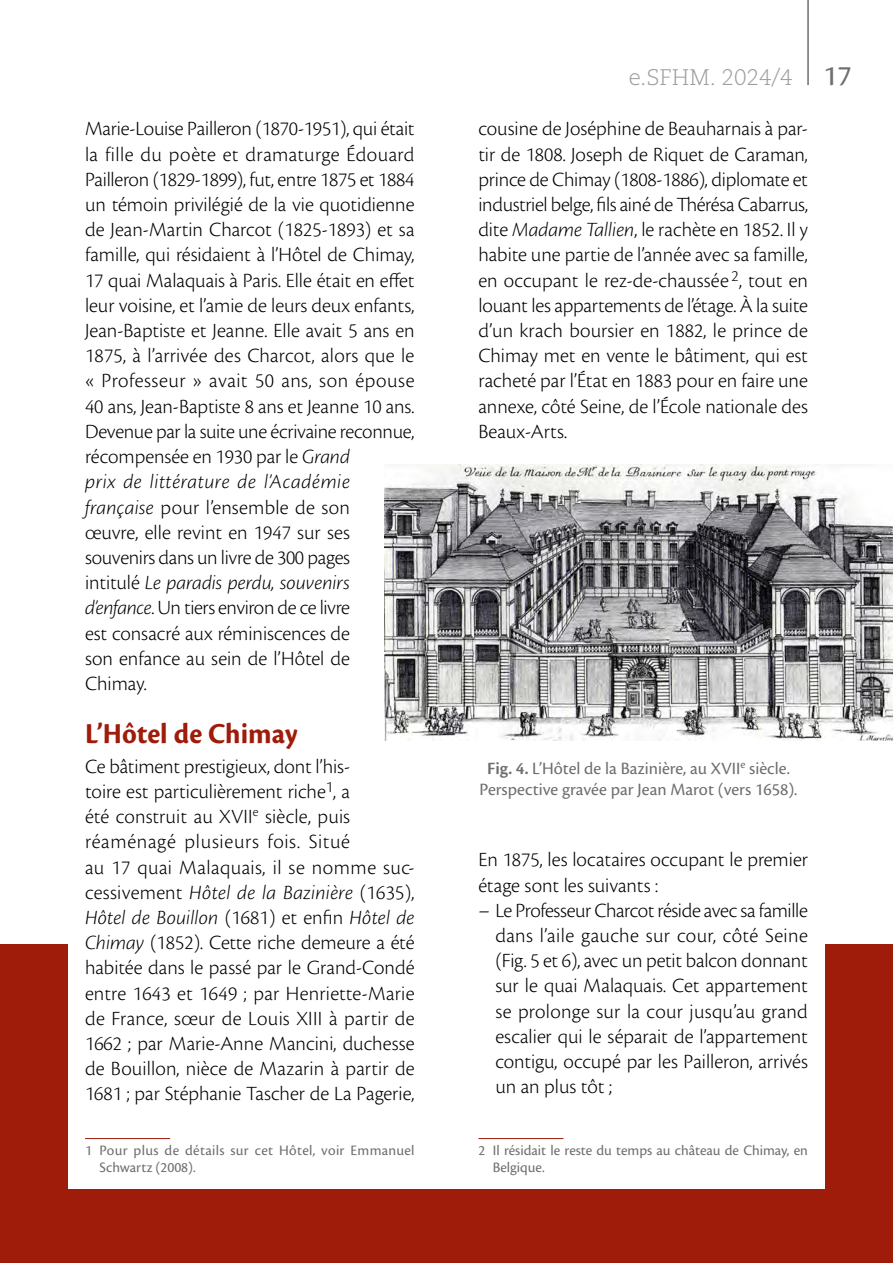
<style>
.page{position:relative;width:893px;height:1263px;background:#fff}
.page>*{position:absolute;margin:0;border:0;box-sizing:border-box;transform-origin:0 0}
.INTER_C20{font:700 30px "Cronos Pro";color:#9f1b0a;scale:.96 1}
.t1{font:300 22.5px "Caecilia LT Std";color:#9d9d9c}
.P6_TEXTE_COURANT_C14{font:300 21px/25.2px "Cronos Pro";letter-spacing:-.005em;color:#000}
.P6_TEXTE_COURANT_AVE{font:300 21px/25.2px "Cronos Pro";letter-spacing:.005em;color:#000}
.P6_LEGENDE_c12{font:18px/21.6px "Cronos Pro";color:#706f6f;text-align:center}
.P6_NOTES_BAS_DE_PAGE{font:15px/16.5px "Cronos Pro";letter-spacing:.02em;color:#706f6f}
.P6_NOTES_BAS_DE_PAGE-2{font:15px/16.5px "Cronos Pro";color:#706f6f}
.s1{font-style:italic}
.s2{font-family:"Cronos Pro Capt";font-weight:400;font-size:30px;color:#706f6f}
.s3{font-weight:600}
</style>
<div class="page">
<hr style="left:807px;top:0;width:2px;height:85px;background:#706f6f">
<div style="left:0;top:944px;width:893px;height:319px;background:#9f1b0a"></div>
<div style="left:68px;top:942px;width:757px;height:246px;background:#fff"></div>
<hr style="left:85px;top:1138px;width:85px;height:1px;background:#9f1b0a">
<hr style="left:478px;top:1138px;width:85px;height:1px;background:#9f1b0a">
<img style="left:384px;top:465px;width:509px;height:275px">
<p class="P6_TEXTE_COURANT_C14" style="left:85px;top:116px;width:331px">Marie-Louise Pailleron (1870-1951), qui était la fille du poète et dramaturge Édouard Pailleron (1829-1899), fut, entre 1875 et 1884 un témoin privilégié de la vie quotidienne de Jean-Martin Charcot (1825-1893) et sa famille, qui résidaient à l’Hôtel de Chimay, 17 quai Malaquais à Paris. Elle était en effet leur voisine, et l’amie de leurs deux enfants, Jean-Baptiste et Jeanne. Elle avait 5 ans en 1875, à l’arrivée des Charcot, alors que le « Professeur » avait 50 ans, son épouse 40 ans, Jean-Baptiste 8 ans et Jeanne 10 ans.<br>Devenue par la suite une écrivaine reconnue, récompensée en 1930 par le <span class="s1">Grand<br>prix de littérature de l’Académie française</span> pour l’ensemble de son<br>œuvre, elle revint en 1947 sur ses souvenirs dans un livre de 300 pages<br>intitulé <span class="s1">Le paradis perdu, souvenirs d’enfance</span>. Un tiers environ de ce livre<br>est consacré aux réminiscences de<br>son enfance au sein de l’Hôtel de Chimay.</p>
<p class="INTER_C20" style="left:85px;top:717px;width:223px">L’Hôtel de Chimay</p>
<p class="P6_TEXTE_COURANT_AVE" style="left:85px;top:753px;width:331px">Ce bâtiment prestigieux, dont l’his-<br>toire est particulièrement riche<sup>1</sup>, a<br>été construit au XVII<sup>e</sup> siècle, puis réaménagé plusieurs fois. Situé<br>au 17 quai Malaquais, il se nomme suc&shy;cessivement <span class="s1">Hôtel de la Bazinière</span> (1635), <span class="s1">Hôtel de Bouillon</span> (1681) et enfin <span class="s1">Hôtel de Chimay</span> (1852). Cette riche demeure a été habitée dans le passé par le Grand-Condé entre 1643 et 1649 ; par Henriette-Marie de France, sœur de Louis XIII à partir de 1662 ; par Marie-Anne Mancini, duchesse de Bouillon, nièce de Mazarin à partir de 1681 ; par Stéphanie Tascher de La Pagerie,</p>
<p class="P6_NOTES_BAS_DE_PAGE" style="left:99px;top:1142px;width:317px;text-indent:-14px">1 Pour plus de détails sur cet Hôtel, voir Emmanuel<br>Schwartz (2008).</p>
<p class="t1" style="left:629px;top:64px;width:224px">e.SFHM. 2024/4 <span class="s2">17</span></p>
<p class="P6_TEXTE_COURANT_AVE" style="left:478px;top:116px;width:331px;text-align:justify">cousine de Joséphine de Beauharnais à par&shy;tir de 1808. Joseph de Riquet de Caraman, prince de Chimay (1808-1886), diplomate et industriel belge, fils ainé de Thérésa Cabarrus, dite <span class="s1">Madame Tallien</span>, le rachète en 1852. Il y habite une partie de l’année avec sa famille, en occupant le rez-de-chaussée <sup>2</sup>, tout en louant les appartements de l’étage. À la suite d’un krach boursier en 1882, le prince de Chimay met en vente le bâtiment, qui est racheté par l’État en 1883 pour en faire une annexe, côté Seine, de l’École nationale des Beaux-Arts.</p>
<p class="P6_LEGENDE_c12" style="left:480px;top:757px;width:319px"><span class="s3">Fig. 4.</span> L’Hôtel de la Bazinière, au XVII<sup>e</sup> siècle.<br>Perspective gravée par Jean Marot (vers 1658).</p>
<p class="P6_TEXTE_COURANT_C14" style="left:478px;top:847px;width:331px">En 1875, les locataires occupant le premier étage sont les suivants :</p>
<p class="P6_TEXTE_COURANT_C14" style="left:495px;top:897px;width:314px;text-align:justify;text-indent:-17px">– Le Professeur Charcot réside avec sa famille dans l’aile gauche sur cour, côté Seine (Fig. 5 et 6), avec un petit balcon donnant sur le quai Malaquais. Cet appartement se prolonge sur la cour jusqu’au grand escalier qui le séparait de l’appartement contigu, occupé par les Pailleron, arrivés un an plus tôt ;</p>
<p class="P6_NOTES_BAS_DE_PAGE-2" style="left:493px;top:1142px;width:317px;text-indent:-14px">2 Il résidait le reste du temps au château de Chimay, en<br>Belgique.</p>
</div>
